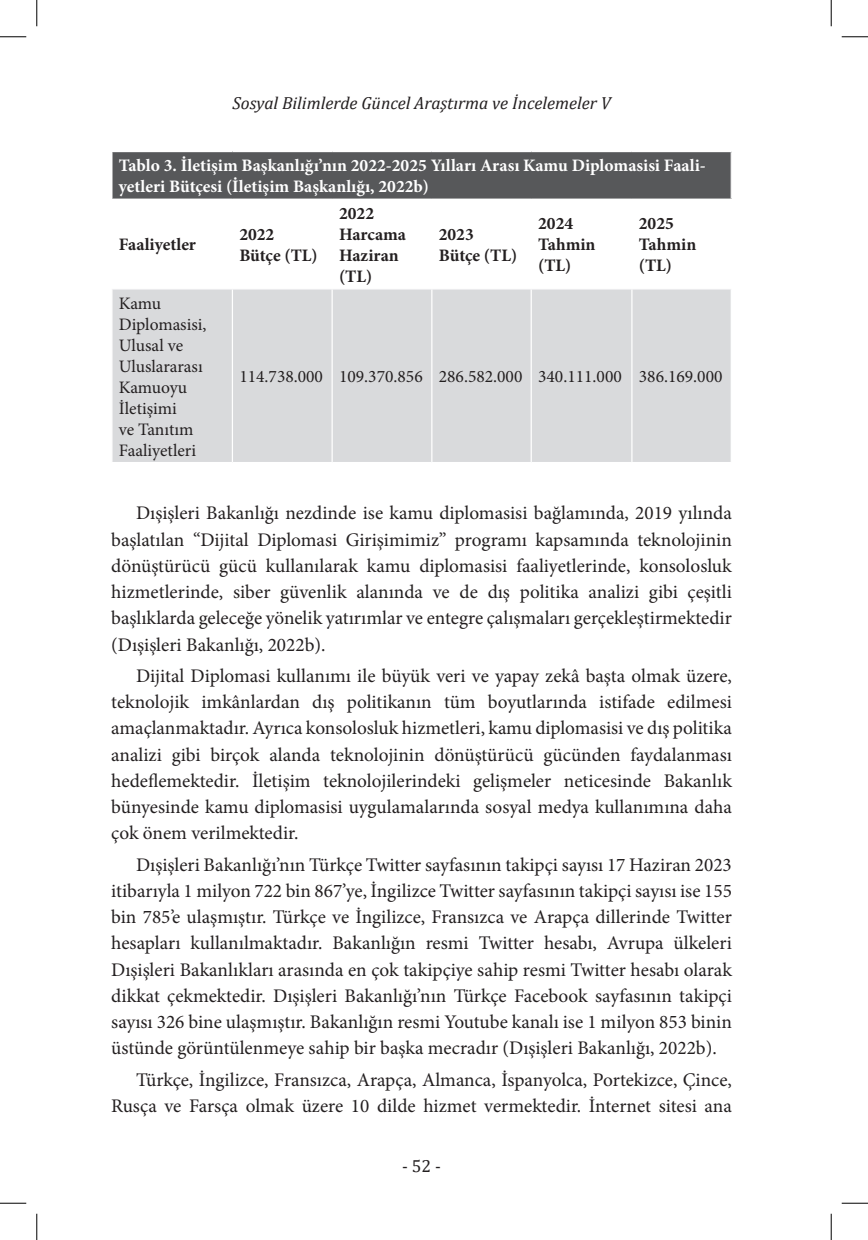
<style>
.page{position:relative;width:868px;height:1240px;background:#fff}
.page>*{position:absolute;margin:0;border:0;box-sizing:border-box;transform-origin:0 0}
.duzyazi{font:19.25px/26.2px "Minion Pro";color:#231f20;text-align:justify}
.tabloyazi{font:17.5px/21px "Minion Pro";color:#231f20}
.tabloyazibold{font:700 17.5px/21px "Minion Pro";color:#fff}
.tabloyazi-2{font:700 17.5px/21px "Minion Pro";color:#231f20}
.t1{font:italic 17.5px "Cambria";color:#231f20}
.t2{font:17.5px "Cambria";color:#231f20}
</style>
<div class="page">
<div style="left:112px;top:151px;width:619px;height:48px;background:#57585a"></div>
<div style="left:112px;top:289px;width:618px;height:173px;background:#d9dadc"></div>
<hr style="left:232px;top:289px;width:1px;height:173px;background:#fff">
<hr style="left:331px;top:289px;width:1px;height:173px;background:#fff">
<hr style="left:431px;top:289px;width:1px;height:173px;background:#fff">
<hr style="left:530px;top:289px;width:1px;height:173px;background:#fff">
<hr style="left:631px;top:289px;width:1px;height:173px;background:#fff">
<hr style="left:111px;top:151px;width:121px;height:1px;background:#fff">
<hr style="left:232px;top:151px;width:100px;height:1px;background:#fff">
<hr style="left:332px;top:151px;width:99px;height:1px;background:#fff">
<hr style="left:431px;top:151px;width:100px;height:1px;background:#fff">
<hr style="left:531px;top:151px;width:100px;height:1px;background:#fff">
<hr style="left:631px;top:151px;width:100px;height:1px;background:#fff">
<hr style="left:730px;top:152px;width:1px;height:46px;background:#fff">
<hr style="left:111px;top:198px;width:121px;height:2px;background:#fff">
<hr style="left:232px;top:198px;width:100px;height:2px;background:#fff">
<hr style="left:332px;top:198px;width:99px;height:2px;background:#fff">
<hr style="left:431px;top:198px;width:100px;height:2px;background:#fff">
<hr style="left:531px;top:198px;width:100px;height:2px;background:#fff">
<hr style="left:631px;top:198px;width:100px;height:2px;background:#fff">
<svg style="left:0;top:36px;width:26px;height:1px"></svg>
<svg style="left:841px;top:36px;width:26px;height:1px"></svg>
<svg style="left:0;top:1202px;width:26px;height:1px"></svg>
<svg style="left:841px;top:1202px;width:26px;height:1px"></svg>
<svg style="left:36px;top:0;width:1px;height:26px"></svg>
<svg style="left:36px;top:1213px;width:1px;height:26px"></svg>
<svg style="left:830px;top:0;width:1px;height:26px"></svg>
<svg style="left:830px;top:1213px;width:1px;height:26px"></svg>
<p class="t1" style="left:232px;top:91px;width:379px">Sosyal Bilimlerde Güncel Araştırma ve İncelemeler V</p>
<p class="tabloyazibold" style="left:119px;top:155px;width:588px">Tablo 3. İletişim Başkanlığı’nın 2022-2025 Yılları Arası Kamu Diplomasisi Faali&shy;yetleri Bütçesi (İletişim Başkanlığı, 2022b)</p>
<p class="tabloyazi-2" style="left:119px;top:234px;width:79px">Faaliyetler</p>
<p class="tabloyazi-2" style="left:239px;top:223px;width:80px">2022<br>Bütçe (TL)</p>
<p class="tabloyazi-2" style="left:339px;top:202px;width:68px">2022<br>Harcama<br>Haziran (TL)</p>
<p class="tabloyazi-2" style="left:438px;top:223px;width:80px">2023<br>Bütçe (TL)</p>
<p class="tabloyazi-2" style="left:538px;top:213px;width:59px">2024<br>Tahmin (TL)</p>
<p class="tabloyazi-2" style="left:638px;top:213px;width:59px">2025<br>Tahmin (TL)</p>
<p class="tabloyazi" style="left:119px;top:292px;width:89px">Kamu<br>Diplomasisi,<br>Ulusal ve<br>Uluslararası<br>Kamuoyu<br>İletişimi<br>ve Tanıtım<br>Faaliyetleri</p>
<p class="tabloyazi" style="left:239px;top:366px;width:85px">114.738.000</p>
<p class="tabloyazi" style="left:339px;top:366px;width:85px">109.370.856</p>
<p class="tabloyazi" style="left:438px;top:366px;width:85px">286.582.000</p>
<p class="tabloyazi" style="left:538px;top:366px;width:85px">340.111.000</p>
<p class="tabloyazi" style="left:638px;top:366px;width:85px">386.169.000</p>
<p class="duzyazi" style="left:111px;top:500px;width:622px;text-indent:25px">Dışişleri Bakanlığı nezdinde ise kamu diplomasisi bağlamında, 2019 yılında başlatılan “Dijital Diplomasi Girişimimiz” programı kapsamında teknolojinin dönüştürücü gücü kullanılarak kamu diplomasisi faaliyetlerinde, konsolosluk hizmetlerinde, siber güvenlik alanında ve de dış politika analizi gibi çeşitli başlıklarda geleceğe yönelik yatırımlar ve entegre çalışmaları gerçekleştirmektedir (Dışişleri Bakanlığı, 2022b).</p>
<p class="duzyazi" style="left:111px;top:662px;width:622px;text-indent:25px">Dijital Diplomasi kullanımı ile büyük veri ve yapay zekâ başta olmak üzere, teknolojik imkânlardan dış politikanın tüm boyutlarında istifade edilmesi amaçlanmaktadır. Ayrıca konsolosluk hizmetleri, kamu diplomasisi ve dış politika analizi gibi birçok alanda teknolojinin dönüştürücü gücünden faydalanması hedeflemektedir. İletişim teknolojilerindeki gelişmeler neticesinde Bakanlık bünyesinde kamu diplomasisi uygulamalarında sosyal medya kullanımına daha çok önem verilmektedir.</p>
<p class="duzyazi" style="left:111px;top:851px;width:622px;text-indent:25px">Dışişleri Bakanlığı’nın Türkçe Twitter sayfasının takipçi sayısı 17 Haziran 2023 itibarıyla 1 milyon 722 bin 867’ye, İngilizce Twitter sayfasının takipçi sayısı ise 155 bin 785’e ulaşmıştır. Türkçe ve İngilizce, Fransızca ve Arapça dillerinde Twitter hesapları kullanılmaktadır. Bakanlığın resmi Twitter hesabı, Avrupa ülkeleri Dışişleri Bakanlıkları arasında en çok takipçiye sahip resmi Twitter hesabı olarak dikkat çekmektedir. Dışişleri Bakanlığı’nın Türkçe Facebook sayfasının takipçi sayısı 326 bine ulaşmıştır. Bakanlığın resmi Youtube kanalı ise 1 milyon 853 binin üstünde görüntülenmeye sahip bir başka mecradır (Dışişleri Bakanlığı, 2022b).</p>
<p class="duzyazi" style="left:111px;top:1066px;width:622px;text-align:right">Türkçe, İngilizce, Fransızca, Arapça, Almanca, İspanyolca, Portekizce, Çince,<br>Rusça ve Farsça olmak üzere 10 dilde hizmet vermektedir. İnternet sitesi ana</p>
<p class="t2" style="left:402px;top:1155px;width:40px">- 52 -</p>
</div>
